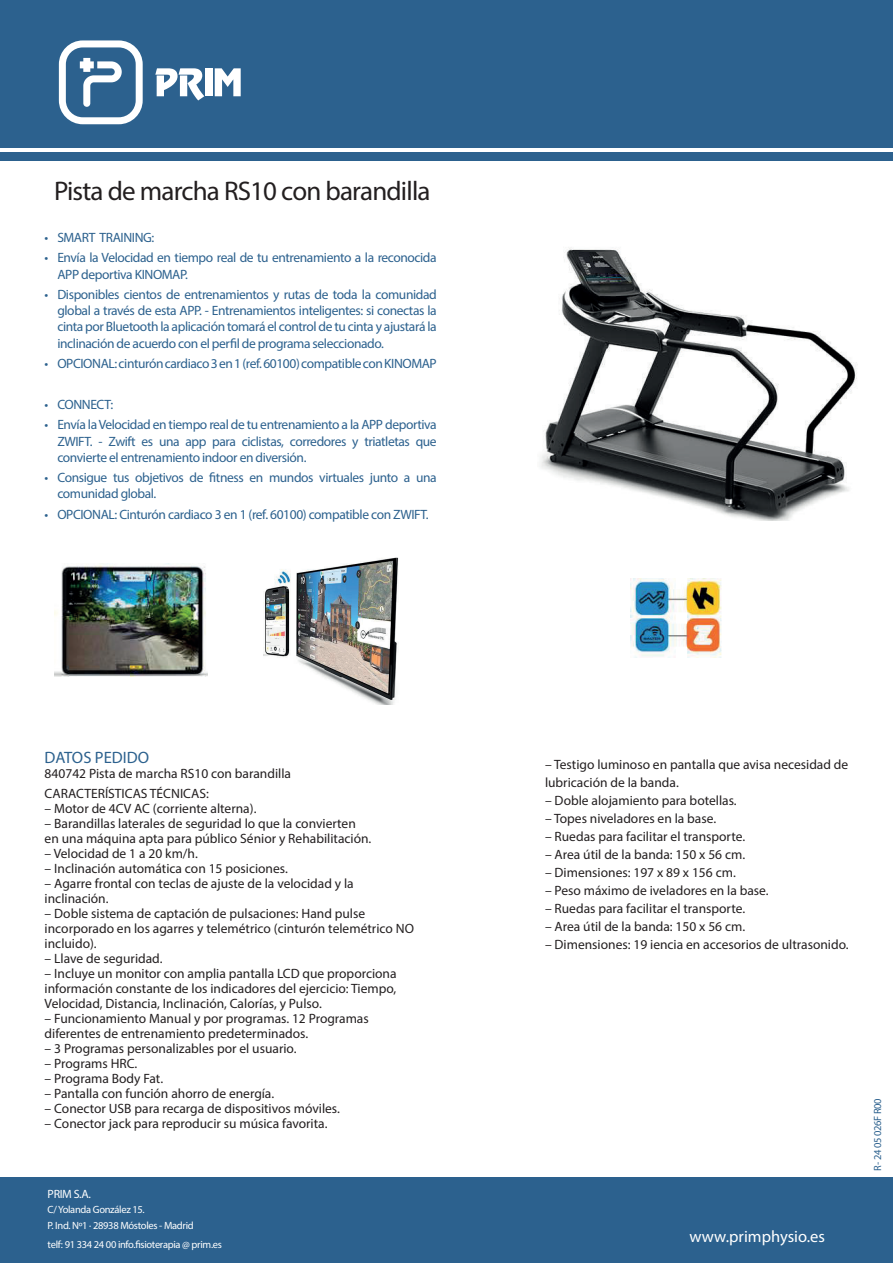
<style>
.page{position:relative;width:893px;height:1263px;background:#fff}
.page>*{position:absolute;margin:0;border:0;box-sizing:border-box;transform-origin:0 0}
.t1{font:27px "Myriad Pro";letter-spacing:-.03em;color:#231f20}
.t2{font:16.5px "Myriad Pro";color:#fff}
.t3{font:16.5px "Myriad Pro";color:#2c618e}
.t4{font:13.5px/15px "Myriad Pro";color:#231f20}
.t5{font:13.5px/16.2px "Myriad Pro";letter-spacing:-.03em;color:#2c618e}
.t6{font:12px "Myriad Pro";color:#fff}
.t7{font:10.5px/15.5px "Myriad Pro";letter-spacing:-.03em;color:#fff}
.t8{font:10.5px "Myriad Pro";letter-spacing:-.03em;color:#2c618e}
</style>
<div class="page">
<div style="left:0;top:1178px;width:893px;height:85px;background:#2c618e"></div>
<div style="left:0;top:152px;width:893px;height:9px;background:#2c618e"></div>
<div style="left:0;top:0;width:893px;height:148px;background:#2c618e"></div>
<svg style="left:59px;top:40px;width:84px;height:84px"></svg>
<svg style="left:155px;top:68px;width:49px;height:32px"></svg>
<div style="left:205px;top:68px;width:8px;height:28px;background:#fff"></div>
<svg style="left:215px;top:68px;width:26px;height:28px"></svg>
<img style="left:541px;top:248px;width:317px;height:273px">
<img style="left:54px;top:563px;width:154px;height:114px">
<img style="left:263px;top:557px;width:136px;height:147px">
<img style="left:630px;top:578px;width:92px;height:79px">
<h1 class="t1" style="left:54px;top:174px;width:378px">Pista de marcha RS10 con barandilla</h1>
<p class="t5" style="left:45px;top:229px;width:111px">• SMART TRAINING:</p>
<p class="t5" style="left:57px;top:249px;width:381px;text-indent:-13px">• Envía la Velocidad en tiempo real de tu entrenamiento a la reconocida<br>APP deportiva KINOMAP.</p>
<p class="t5" style="left:57px;top:286px;width:381px;text-align:justify;text-indent:-13px">• Disponibles cientos de entrenamientos y rutas de toda la comunidad global a través de esta APP. - Entrenamientos inteligentes: si conectas la cinta por Bluetooth la aplicación tomará el control de tu cinta y ajustará la inclinación de acuerdo con el perfil de programa seleccionado.</p>
<p class="t5" style="left:45px;top:355px;width:394px">• OPCIONAL: cinturón cardiaco 3 en 1 (ref. 60100) compatible con KINOMAP</p>
<p class="t5" style="left:45px;top:396px;width:70px">• CONNECT:</p>
<p class="t5" style="left:57px;top:417px;width:381px;text-align:justify;text-indent:-13px">• Envía la Velocidad en tiempo real de tu entrenamiento a la APP deportiva ZWIFT. - Zwift es una app para ciclistas, corredores y triatletas que convierte el entrenamiento indoor en diversión.</p>
<p class="t5" style="left:57px;top:469px;width:381px;text-indent:-13px">• Consigue tus objetivos de fitness en mundos virtuales junto a una comunidad global.</p>
<p class="t5" style="left:45px;top:506px;width:385px">• OPCIONAL: Cinturón cardiaco 3 en 1 (ref. 60100) compatible con ZWIFT.</p>
<p class="t3" style="left:45px;top:747px;width:106px">DATOS PEDIDO</p>
<p class="t4" style="left:45px;top:763px;width:248px;line-height:20.1px">840742 Pista de marcha RS10 con barandilla<br>CARACTERÍSTICAS TÉCNICAS:</p>
<p class="t4" style="left:45px;top:801px;width:213px">– Motor de 4CV AC (corriente alterna).</p>
<p class="t4" style="left:45px;top:816px;width:328px">– Barandillas laterales de seguridad lo que la convierten en una máquina apta para público Sénior y Rehabilitación.</p>
<p class="t4" style="left:45px;top:846px;width:155px">– Velocidad de 1 a 20 km/h.</p>
<p class="t4" style="left:45px;top:861px;width:245px">– Inclinación automática con 15 posiciones.</p>
<p class="t4" style="left:45px;top:876px;width:311px">– Agarre frontal con teclas de ajuste de la velocidad y la inclinación.</p>
<p class="t4" style="left:45px;top:906px;width:371px">– Doble sistema de captación de pulsaciones: Hand pulse incorporado en los agarres y telemétrico (cinturón telemétrico NO incluido).</p>
<p class="t4" style="left:45px;top:951px;width:119px">– Llave de seguridad.</p>
<p class="t4" style="left:45px;top:966px;width:353px;text-align:justify">– Incluye un monitor con amplia pantalla LCD que proporciona información constante de los indicadores del ejercicio: Tiempo, Velocidad, Distancia, Inclinación, Calorías, y Pulso.</p>
<p class="t4" style="left:45px;top:1011px;width:326px">– Funcionamiento Manual y por programas. 12 Programas diferentes de entrenamiento predeterminados.</p>
<p class="t4" style="left:45px;top:1041px;width:253px">– 3 Programas personalizables por el usuario.</p>
<p class="t4" style="left:45px;top:1056px;width:94px">– Programs HRC.</p>
<p class="t4" style="left:45px;top:1071px;width:120px">– Programa Body Fat.</p>
<p class="t4" style="left:45px;top:1086px;width:231px">– Pantalla con función ahorro de energía.</p>
<p class="t4" style="left:45px;top:1101px;width:297px">– Conector USB para recarga de dispositivos móviles.</p>
<p class="t4" style="left:45px;top:1116px;width:284px">– Conector jack para reproducir su música favorita.</p>
<p class="t6" style="left:48px;top:1186px;width:45px">PRIM S.A.</p>
<p class="t7" style="left:48px;top:1202px;width:148px">C/ Yolanda González 15.<br>P. Ind. Nº1 · 28938 Móstoles - Madrid</p>
<p class="t7" style="left:48px;top:1237px;width:176px">telf: 91 334 24 00 info.fisioterapia @ prim.es</p>
<p class="t4" style="left:545px;top:756px;width:305px;line-height:18px">– Testigo luminoso en pantalla que avisa necesidad de lubricación de la banda.</p>
<p class="t4" style="left:545px;top:793px;width:193px">– Doble alojamiento para botellas.</p>
<p class="t4" style="left:545px;top:811px;width:173px">– Topes niveladores en la base.</p>
<p class="t4" style="left:545px;top:829px;width:202px">– Ruedas para facilitar el transporte.</p>
<p class="t4" style="left:545px;top:847px;width:202px">– Area útil de la banda: 150 x 56 cm.</p>
<p class="t4" style="left:545px;top:865px;width:192px">– Dimensiones: 197 x 89 x 156 cm.</p>
<p class="t4" style="left:545px;top:883px;width:225px">– Peso máximo de iveladores en la base.</p>
<p class="t4" style="left:545px;top:901px;width:202px">– Ruedas para facilitar el transporte.</p>
<p class="t4" style="left:545px;top:919px;width:202px">– Area útil de la banda: 150 x 56 cm.</p>
<p class="t4" style="left:545px;top:937px;width:305px">– Dimensiones: 19 iencia en accesorios de ultrasonido.</p>
<p class="t2" style="left:690px;top:1226px;width:137px">www.primphysio.es</p>
<p class="t8" style="left:871px;top:1170px;width:73px;rotate:-90deg">R- 24 05 026F R00</p>
</div>
